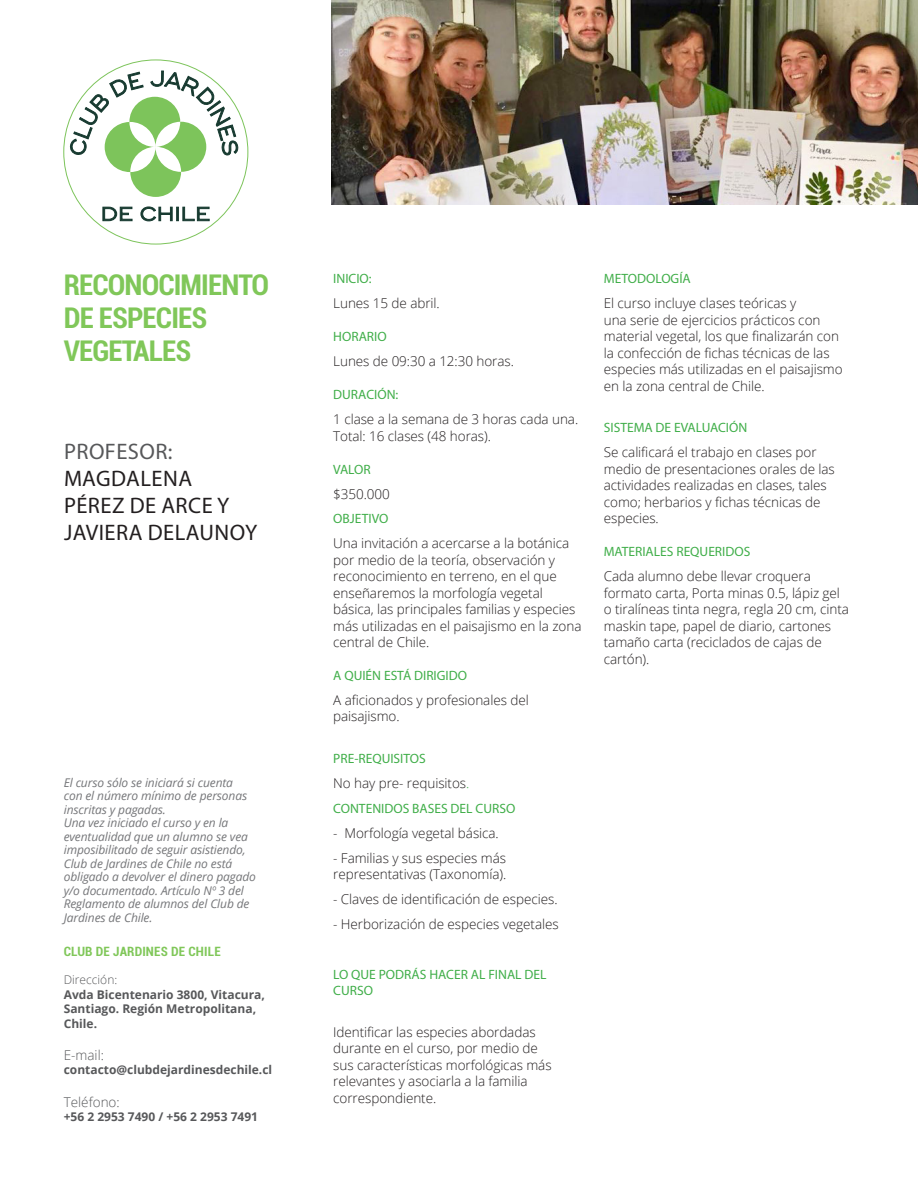
<style>
.page{position:relative;width:918px;height:1188px;background:#fff}
.page>*{position:absolute;margin:0;border:0;box-sizing:border-box;transform-origin:0 0}
.t1{font:700 condensed 30px/33px "Roboto";letter-spacing:-.03em;color:#80c759}
.t2{font:22.5px/27px "Myriad Pro";letter-spacing:.02em;color:#231f20}
.t3{font:300 13.5px/16.5px "Open Sans";letter-spacing:-.005em;color:#231f20}
.t4{font:13.5px/16.2px "Myriad Pro";color:#40ae49}
.t5{font:700 condensed 13.5px "Roboto";letter-spacing:.01em;color:#80c759}
.t6{font:300 13.5px "Open Sans";color:#57585a}
.t7{font:italic 12px/13.5px "Open Sans";letter-spacing:-.01em;color:#757679}
.t8{font:700 12px/14.4px "Open Sans";color:#57585a}
.s1{color:#40ae49}
.s2{color:#57585a}
.s3{font-weight:300}
</style>
<div class="page">
<img style="left:332px;top:0;width:586px;height:204px">
<svg style="left:70px;top:71px;width:168px;height:126px"></svg>
<svg style="left:103px;top:207px;width:29px;height:14px"></svg>
<svg style="left:141px;top:207px;width:68px;height:14px"></svg>
<p class="t1" style="left:64px;top:268px;width:207px">RECONOCIMIENTO<br>DE ESPECIES<br>VEGETALES</p>
<p class="t4" style="left:333px;top:270px;width:40px">INICIO:</p>
<p class="t3" style="left:333px;top:295px;width:108px">Lunes 15 de abril.</p>
<p class="t4" style="left:333px;top:328px;width:55px">HORARIO</p>
<p class="t3" style="left:333px;top:353px;width:182px">Lunes de 09:30 a 12:30 horas.</p>
<p class="t4" style="left:333px;top:386px;width:67px">DURACIÓN:</p>
<p class="t3" style="left:333px;top:411px;width:247px">1 clase a la semana de 3 horas cada una.</p>
<p class="t3" style="left:333px;top:427px;width:159px">Total: 16 clases (48 horas).</p>
<p class="t4" style="left:333px;top:461px;width:39px">VALOR</p>
<p class="t3" style="left:333px;top:485px;width:58px">$350.000</p>
<p class="t4" style="left:333px;top:510px;width:57px">OBJETIVO</p>
<p class="t3" style="left:333px;top:535px;width:250px">Una invitación a acercarse a la botánica por medio de la teoría, observación y reconocimiento en terreno, en el que enseñaremos la morfología vegetal básica, las principales familias y especies más utilizadas en el paisajismo en la zona central de Chile.</p>
<p class="t4" style="left:333px;top:667px;width:135px">A QUIÉN ESTÁ DIRIGIDO</p>
<p class="t3" style="left:333px;top:691px;width:197px">A aficionados y profesionales del paisajismo.</p>
<p class="t4" style="left:333px;top:750px;width:94px">PRE-REQUISITOS</p>
<p class="t3" style="left:333px;top:774px;width:138px">No hay pre- requisitos<span class="s1">.</span></p>
<p class="t4" style="left:333px;top:800px;width:184px">CONTENIDOS BASES DEL CURSO</p>
<p class="t3" style="left:333px;top:824px;width:167px">- Morfología vegetal básica.</p>
<p class="t3" style="left:333px;top:849px;width:175px">- Familias y sus especies más representativas (Taxonomía).</p>
<p class="t3" style="left:333px;top:891px;width:226px">- Claves de identificación de especies.</p>
<p class="t3" style="left:333px;top:916px;width:227px">- Herborización de especies vegetales</p>
<p class="t4" style="left:333px;top:966px;width:215px">LO QUE PODRÁS HACER AL FINAL DEL<br>CURSO</p>
<p class="t3" style="left:333px;top:1023px;width:220px">Identificar las especies abordadas durante en el curso, por medio de sus características morfológicas más relevantes y asociarla a la familia correspondiente.</p>
<p class="t2" style="left:64px;top:437px;width:167px"><span class="s2">PROFESOR:<br></span>MAGDALENA<br>PÉREZ DE ARCE Y</p>
<p class="t2" style="left:64px;top:518px;width:195px">JAVIERA DELAUNOY</p>
<p class="t7" style="left:64px;top:775px;width:185px">El curso sólo se iniciará si cuenta con el número mínimo de personas inscritas y pagadas.</p>
<p class="t7" style="left:64px;top:816px;width:194px">Una vez iniciado el curso y en la eventualidad que un alumno se vea imposibilitado de seguir asistiendo,<br>Club de Jardines de Chile no está obligado a devolver el dinero pagado y/o documentado. Artículo Nº 3 del<br>Reglamento de alumnos del Club de<br>Jardines de Chile.</p>
<p class="t5" style="left:64px;top:942px;width:159px">CLUB DE JARDINES DE CHILE</p>
<p class="t8" style="left:64px;top:973px;width:203px"><span class="s3">Dirección:<br></span>Avda Bicentenario 3800, Vitacura,<br>Santiago. Región Metropolitana,<br>Chile.</p>
<p class="t6" style="left:64px;top:1046px;width:42px">E-mail:</p>
<p class="t8" style="left:64px;top:1063px;width:210px">contacto@clubdejardinesdechile.cl</p>
<p class="t6" style="left:64px;top:1093px;width:57px">Teléfono:</p>
<p class="t8" style="left:64px;top:1109px;width:196px">+56 2 2953 7490 / +56 2 2953 7491</p>
<p class="t4" style="left:604px;top:270px;width:89px">METODOLOGÍA</p>
<p class="t3" style="left:604px;top:295px;width:240px">El curso incluye clases teóricas y<br>una serie de ejercicios prácticos con material vegetal, los que finalizarán con la confección de fichas técnicas de las especies más utilizadas en el paisajismo en la zona central de Chile.</p>
<p class="t4" style="left:604px;top:419px;width:145px">SISTEMA DE EVALUACIÓN</p>
<p class="t3" style="left:604px;top:444px;width:232px">Se calificará el trabajo en clases por medio de presentaciones orales de las actividades realizadas en clases, tales como; herbarios y fichas técnicas de especies.</p>
<p class="t4" style="left:604px;top:543px;width:148px">MATERIALES REQUERIDOS</p>
<p class="t3" style="left:604px;top:568px;width:247px">Cada alumno debe llevar croquera formato carta, Porta minas 0.5, lápiz gel o tiralíneas tinta negra, regla 20 cm, cinta maskin tape, papel de diario, cartones tamaño carta (reciclados de cajas de cartón).</p>
</div>
